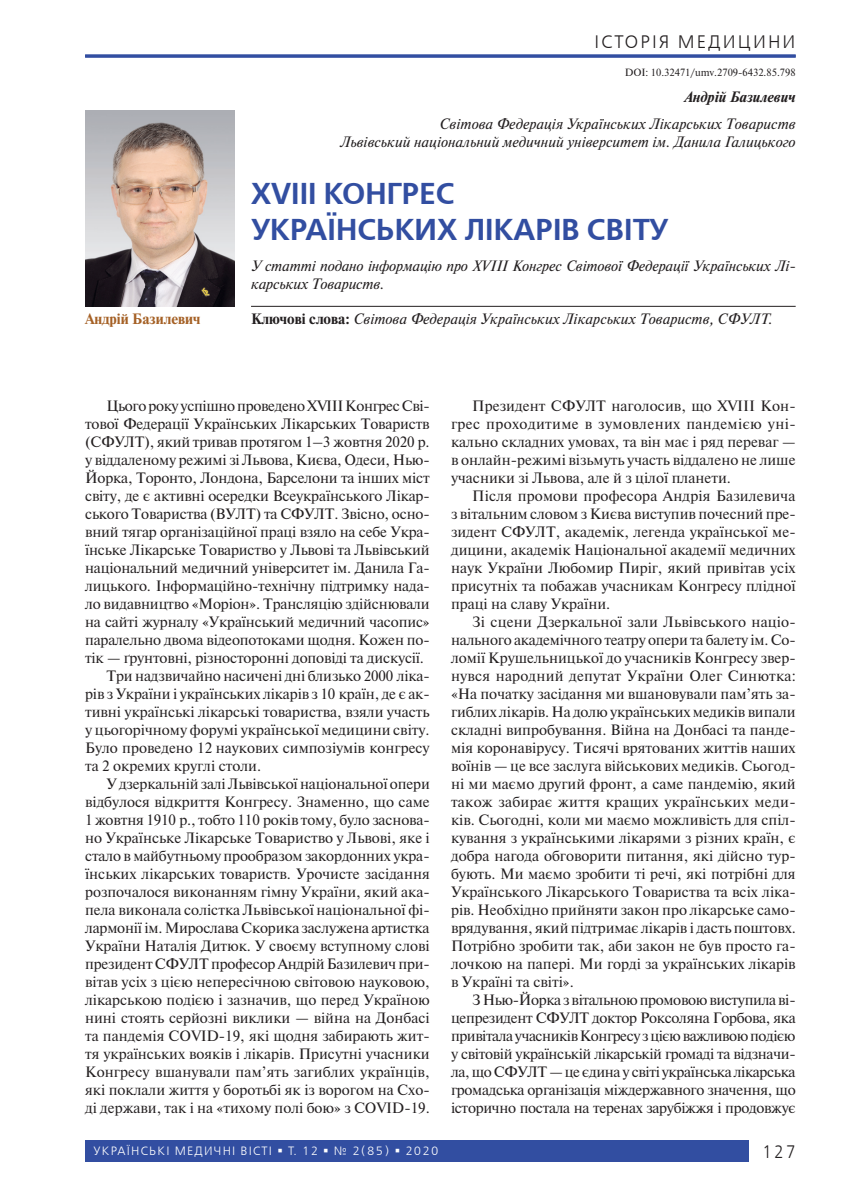
<style>
.page{position:relative;width:851px;height:1204px;background:#fff}
.page>*{position:absolute;margin:0;border:0;box-sizing:border-box;transform-origin:0 0}
.Статья_1{font:700 30px/36px "Free Set C";color:#324ea1}
.Колонтитул_1{font:18px "Free Set C";letter-spacing:.115em;color:#231f20}
.Колонтитул_3{font:18px "Free Set C";color:#231f20;scale:.9 1}
.Текст{font:15px/18px "Newton";color:#231f20;text-align:justify}
.Организация{font:italic 15px "Newton";color:#231f20}
.Резюме_1{font:italic 15px/18px "Newton";letter-spacing:-.01em;color:#231f20}
.Ключевые_слова_1{font:italic 15px "Newton";color:#231f20}
.Авторы_1{font:italic 700 15px "Newton";color:#231f20}
.Рисунок{font:700 15px "Newton";color:#a56126}
.Колонтитул_2{font:12px "Free Set C";letter-spacing:.1em;color:#fff}
.Код{font:10.5px "Newton";color:#231f20}
.s1{font-weight:700;font-style:normal}
</style>
<div class="page">
<div style="left:85px;top:1140px;width:663px;height:21px;background:#324ea1"></div>
<hr style="left:251px;top:306px;width:544px;height:1px;background:#231f20">
<img style="left:85px;top:111px;width:149px;height:195px">
<hr style="left:85px;top:55px;width:710px;height:3px;background:#324ea1">
<p class="Колонтитул_1" style="left:594px;top:31px;width:202px">ІСТОРІЯ МЕДИЦИНИ</p>
<p class="Колонтитул_1" style="left:707px;top:31px;width:89px">РУБРИКА</p>
<p class="Код" style="left:624px;top:64px;width:172px">DOI: 10.32471/umv.2709-6432.85.798</p>
<p class="Авторы_1" style="left:684px;top:88px;width:113px">Андрій Базилевич</p>
<p class="Организация" style="left:439px;top:114px;width:357px">Світова Федерація Українських Лікарських Товариств</p>
<p class="Организация" style="left:340px;top:132px;width:457px">Львівський національний медичний університет ім. Данила Галицького</p>
<p class="Статья_1" style="left:251px;top:176px;width:419px">XVIII КОНГРЕС<br>УКРАЇНСЬКИХ ЛІКАРІВ СВІТУ</p>
<p class="Резюме_1" style="left:251px;top:257px;width:546px">У статті подано інформацію про XVIII Конгрес Світової Федерації Українських Лі&shy;карських Товариств.</p>
<p class="Рисунок" style="left:85px;top:310px;width:117px">Андрій Базилевич</p>
<p class="Ключевые_слова_1" style="left:251px;top:309px;width:523px"><span class="s1">Ключові слова:</span> Світова Федерація Українських Лікарських Товариств, СФУЛТ.</p>
<p class="Текст" style="left:85px;top:396px;width:346px;text-indent:21px">Цього року успішно проведено XVIII Конгрес Сві&shy;тової Федерації Українських Лікарських Товариств (СФУЛТ), який тривав протягом 1–3 жовтня 2020 р. у віддаленому режимі зі Львова, Києва, Одеси, Нью-Йорка, Торонто, Лондона, Барселони та інших міст світу, де є активні осередки Всеукраїнського Лікар&shy;ського Товариства (ВУЛТ) та СФУЛТ. Звісно, осно&shy;вний тягар організаційної праці взяло на себе Укра&shy;їнське Лікарське Товариство у Львові та Львівський національний медичний університет ім. Данила Га&shy;лицького. Інформаційно-технічну підтримку нада&shy;ло видавництво «Моріон». Трансляцію здійснювали на сайті журналу «Український медичний часопис» паралельно двома відеопотоками щодня. Кожен по&shy;тік — ґрунтовні, різносторонні доповіді та дискусії.</p>
<p class="Текст" style="left:85px;top:666px;width:346px;text-indent:21px">Три надзвичайно насичені дні близько 2000 ліка&shy;рів з України і українських лікарів з 10 країн, де є ак&shy;тивні українські лікарські товариства, взяли участь у цьогорічному форумі української медицини світу.<br>Було проведено 12 наукових симпозіумів конгресу та 2 окремих круглі столи.</p>
<p class="Текст" style="left:85px;top:774px;width:346px;text-indent:21px">У дзеркальній залі Львівської національної опери відбулося відкриття Конгресу. Знаменно, що саме 1 жовтня 1910 р., тобто 110 років тому, було заснова&shy;но Українське Лікарське Товариство у Львові, яке і стало в майбутньому прообразом закордонних укра&shy;їнських лікарських товариств. Урочисте засідання розпочалося виконанням гімну України, який ака&shy;пела виконала солістка Львівської національної фі&shy;лармонії ім. Мирослава Скорика заслужена артистка України Наталія Дитюк. У своєму вступному слові президент СФУЛТ професор Андрій Базилевич при&shy;вітав усіх з цією непересічною світовою науковою, лікарською подією і зазначив, що перед Україною нині стоять серйозні виклики — війна на Донбасі та пандемія COVID-19, які щодня забирають жит&shy;тя українських вояків і лікарів. Присутні учасники Конгресу вшанували пам’ять загиблих українців, які поклали життя у боротьбі як із ворогом на Схо&shy;ді держави, так і на «тихому полі бою» з COVID-19.</p>
<p class="Текст" style="left:451px;top:396px;width:346px;text-indent:21px">Президент СФУЛТ наголосив, що XVIII Кон&shy;грес проходитиме в зумовлених пандемією уні&shy;кально складних умовах, та він має і ряд переваг — в онлайн-режимі візьмуть участь віддалено не лише учасники зі Львова, але й з цілої планети.</p>
<p class="Текст" style="left:451px;top:486px;width:346px;text-indent:21px">Після промови професора Андрія Базилевича з вітальним словом з Києва виступив почесний пре&shy;зидент СФУЛТ, академік, легенда української ме&shy;дицини, академік Національної академії медичних наук України Любомир Пиріг, який привітав усіх присутніх та побажав учасникам Конгресу плідної праці на славу України.</p>
<p class="Текст" style="left:451px;top:612px;width:346px;text-indent:21px">Зі сцени Дзеркальної зали Львівського націо&shy;нального академічного театру опери та балету ім. Со&shy;ломії Крушельницької до учасників Конгресу звер&shy;нувся народний депутат України Олег Синютка: «На початку засідання ми вшановували пам’ять за&shy;гиблих лікарів. На долю українських медиків випали складні випробування. Війна на Донбасі та панде&shy;мія коронавірусу. Тисячі врятованих життів наших воїнів — це все заслуга військових медиків. Сьогод&shy;ні ми маємо другий фронт, а саме пандемію, який також забирає життя кращих українських меди&shy;ків. Сьогодні, коли ми маємо можливість для спіл&shy;кування з українськими лікарями з різних країн, є добра нагода обговорити питання, які дійсно тур&shy;бують. Ми маємо зробити ті речі, які потрібні для Українського Лікарського Товариства та всіх ліка&shy;рів. Необхідно прийняти закон про лікарське само&shy;врядування, який підтримає лікарів і дасть поштовх.<br>Потрібно зробити так, аби закон не був просто га&shy;лочкою на папері. Ми горді за українських лікарів в Україні та світі».</p>
<p class="Текст" style="left:451px;top:990px;width:346px;text-indent:21px">ЗНью-Йорка з вітальною промовою виступила ві&shy;цепрезидент СФУЛТ доктор Роксоляна Горбова, яка привітала учасників Конгресу зцією важливою подією у світовій українській лікарській громаді та відзначи&shy;ла, що СФУЛТ — це єдина у світі українська лікарська громадська організація міждержавного значення, що історично постала на теренах зарубіжжя і продовжує</p>
<p class="Колонтитул_2" style="left:94px;top:1144px;width:346px">УКРАЇНСЬКІ МЕДИЧНІ ВІСТІ ▪ Т. 12 ▪ № 2(85) ▪ 2020</p>
<p class="Колонтитул_3" style="left:762px;top:1140px;width:39px">127</p>
</div>
